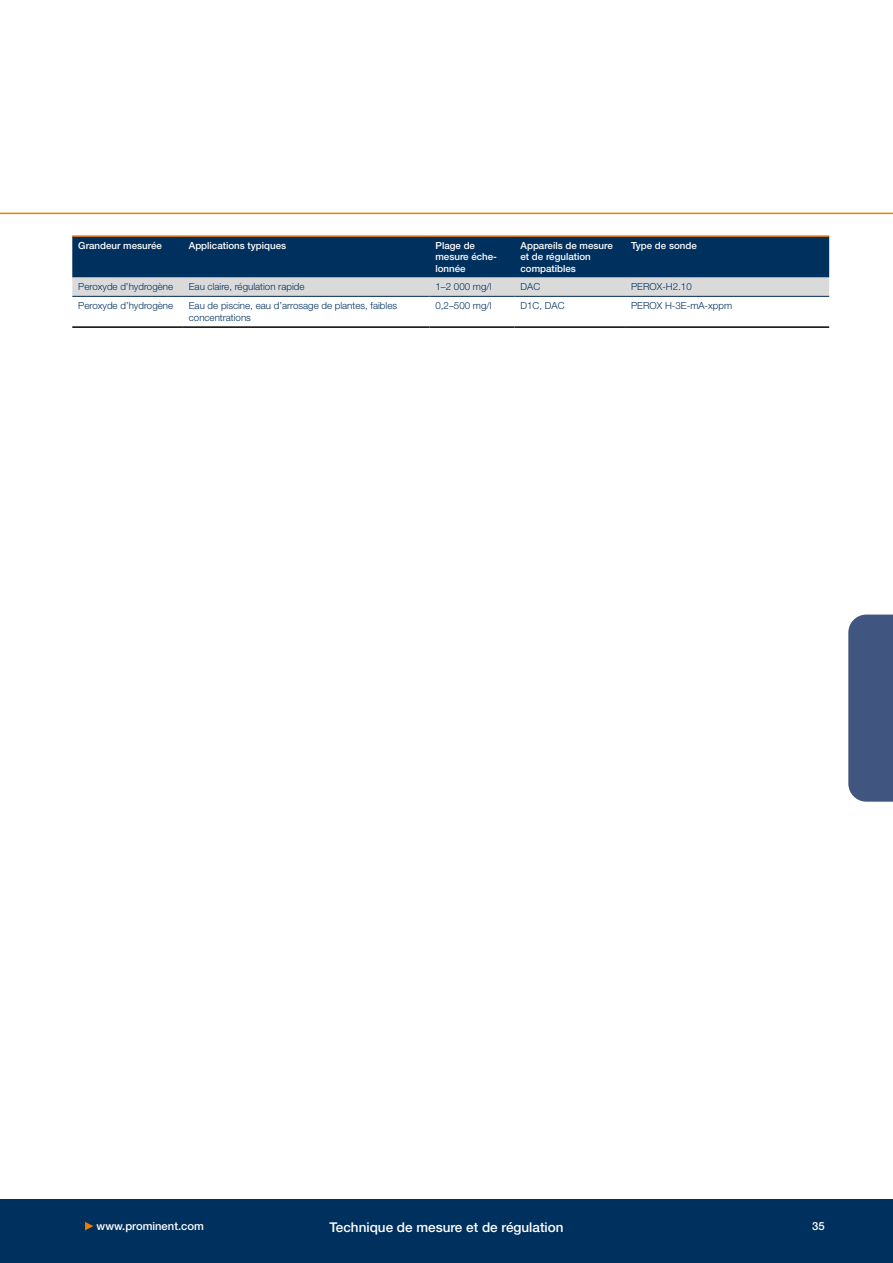
<style>
.page{position:relative;width:893px;height:1263px;background:#fff}
.page>*{position:absolute;margin:0;border:0;box-sizing:border-box;transform-origin:0 0}
.t1{font:500 13.5px "Helvetica Neue LT Pro";color:#fff}
.t2{font:500 11.25px "Helvetica Neue LT Pro";color:#fff}
.t3{font:300 9.75px/11.2px "Helvetica Neue LT Pro";color:#00305d}
.t4{font:500 9.75px/11.2px "Helvetica Neue LT Pro";color:#fff}
</style>
<div class="page">
<div style="left:0;top:1199px;width:893px;height:64px;background:#00305d"></div>
<hr style="left:0;top:213px;width:893px;height:1px;background:#ef7d00">
<svg style="left:85px;top:1222px;width:8px;height:8px"></svg>
<div style="left:848px;top:614px;width:45px;height:188px;background:#405580"></div>
<svg style="left:72px;top:237px;width:757px;height:59px;background:#446584"></svg>
<hr style="left:72px;top:326px;width:111px;height:2px;background:#000">
<hr style="left:183px;top:326px;width:246px;height:2px;background:#000">
<hr style="left:429px;top:326px;width:85px;height:2px;background:#000">
<hr style="left:514px;top:326px;width:111px;height:2px;background:#000">
<hr style="left:625px;top:326px;width:204px;height:2px;background:#000">
<hr style="left:72px;top:235px;width:111px;height:2px;background:#ef7d00">
<hr style="left:183px;top:235px;width:246px;height:2px;background:#ef7d00">
<hr style="left:429px;top:235px;width:85px;height:2px;background:#ef7d00">
<hr style="left:514px;top:235px;width:111px;height:2px;background:#ef7d00">
<hr style="left:625px;top:235px;width:204px;height:2px;background:#ef7d00">
<hr style="left:72px;top:296px;width:111px;height:1px;background:#002851">
<hr style="left:183px;top:296px;width:246px;height:1px;background:#002851">
<hr style="left:429px;top:296px;width:85px;height:1px;background:#002851">
<hr style="left:514px;top:296px;width:111px;height:1px;background:#002851">
<hr style="left:625px;top:296px;width:204px;height:1px;background:#002851">
<p class="t4" style="left:78px;top:240px;width:85px">Grandeur mesurée</p>
<p class="t4" style="left:189px;top:240px;width:99px">Applications typiques</p>
<p class="t4" style="left:435px;top:240px;width:63px">Plage de mesure éche&shy;lonnée</p>
<p class="t4" style="left:520px;top:240px;width:94px">Appareils de mesure et de régulation compatibles</p>
<p class="t4" style="left:631px;top:240px;width:67px">Type de sonde</p>
<p class="t3" style="left:78px;top:281px;width:96px">Peroxyde d’hydrogène</p>
<p class="t3" style="left:189px;top:281px;width:117px">Eau claire, régulation rapide</p>
<p class="t3" style="left:435px;top:281px;width:57px">1–2 000 mg/l</p>
<p class="t3" style="left:521px;top:281px;width:21px">DAC</p>
<p class="t3" style="left:631px;top:281px;width:62px">PEROX-H2.10</p>
<p class="t3" style="left:78px;top:300px;width:96px">Peroxyde d’hydrogène</p>
<p class="t3" style="left:189px;top:300px;width:210px">Eau de piscine, eau d’arrosage de plantes, faibles concentrations</p>
<p class="t3" style="left:435px;top:300px;width:57px">0,2–500 mg/l</p>
<p class="t3" style="left:521px;top:300px;width:46px">D1C, DAC</p>
<p class="t3" style="left:631px;top:300px;width:103px">PEROX H-3E-mA-xppm</p>
<h1 class="t1" style="left:329px;top:1218px;width:236px">Technique de mesure et de régulation</h1>
<p class="t2" style="left:97px;top:1219px;width:109px">www.prominent.com</p>
<p class="t2" style="left:812px;top:1219px;width:14px">35</p>
</div>
